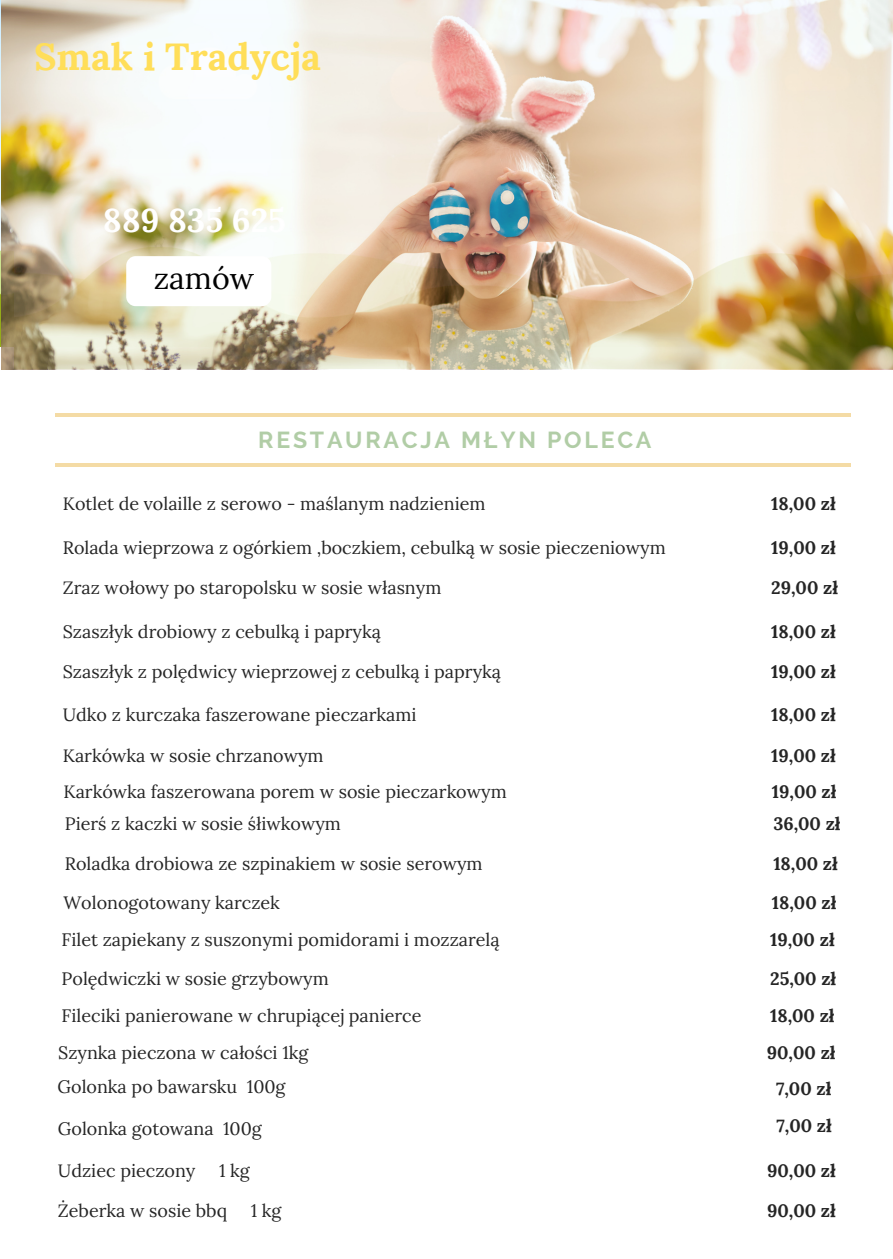
<style>
.page{position:relative;width:893px;height:1259px;background:#fff}
.page>*{position:absolute;margin:0;border:0;box-sizing:border-box;transform-origin:0 0}
.t1{font:700 37.65px "Lora";color:#ffde59}
.t2{font:700 32.85px "Lora";color:#fff}
.t3{font:30.3px "Lora";color:#000}
.t4{font:700 23.1px "Raleway";letter-spacing:.12em;color:#b1cda6}
.t5{font:18px "Lora";color:#252525}
.t6{font:700 18px "Lora";color:#252525}
</style>
<div class="page">
<img style="left:2px;top:0;width:890px;height:369px">
<div style="left:126px;top:256px;width:145px;height:50px;background:#fff;border-radius:9px"></div>
<hr style="left:55px;top:413px;width:795px;height:4px;background:#f4dba5">
<hr style="left:55px;top:463px;width:795px;height:3px;background:#f4dba5">
<h3 class="t1" style="left:34px;top:32px;width:288px">Smak i Tradycja</h3>
<h1 class="t2" style="left:103px;top:199px;width:185px">889 835 625</h1>
<h2 class="t3" style="left:154px;top:258px;width:102px">zamów</h2>
<h5 class="t4" style="left:258px;top:426px;width:394px">RESTAURACJA MŁYN POLECA</h5>
<p class="t5" style="left:63px;top:492px;width:424px">Kotlet de volaille z serowo - maślanym nadzieniem</p>
<h4 class="t6" style="left:771px;top:492px;width:66px">18,00 zł</h4>
<p class="t5" style="left:63px;top:536px;width:604px">Rolada wieprzowa z ogórkiem ,boczkiem, cebulką w sosie pieczeniowym</p>
<h5 class="t6" style="left:771px;top:536px;width:66px">19,00 zł</h5>
<p class="t5" style="left:63px;top:576px;width:380px">Zraz wołowy po staropolsku w sosie własnym</p>
<h5 class="t6" style="left:771px;top:576px;width:68px">29,00 zł</h5>
<p class="t5" style="left:63px;top:619px;width:320px">Szaszłyk drobiowy z cebulką i papryką</p>
<h5 class="t6" style="left:771px;top:619px;width:66px">18,00 zł</h5>
<p class="t5" style="left:63px;top:660px;width:440px">Szaszłyk z polędwicy wieprzowej z cebulką i papryką</p>
<h5 class="t6" style="left:771px;top:660px;width:66px">19,00 zł</h5>
<p class="t5" style="left:63px;top:703px;width:355px">Udko z kurczaka faszerowane pieczarkami</p>
<h5 class="t6" style="left:771px;top:703px;width:66px">18,00 zł</h5>
<p class="t5" style="left:63px;top:744px;width:262px">Karkówka w sosie chrzanowym</p>
<h5 class="t6" style="left:771px;top:744px;width:66px">19,00 zł</h5>
<h5 class="t5" style="left:63px;top:779px;width:444px">Karkówka faszerowana porem w sosie pieczarkowym</h5>
<p class="t6" style="left:771px;top:779px;width:66px">19,00 zł</p>
<h5 class="t5" style="left:65px;top:812px;width:277px">Pierś z kaczki w sosie śłiwkowym</h5>
<p class="t6" style="left:773px;top:812px;width:69px">36,00 zł</p>
<h5 class="t5" style="left:65px;top:851px;width:419px">Roladka drobiowa ze szpinakiem w sosie serowym</h5>
<p class="t6" style="left:773px;top:851px;width:66px">18,00 zł</p>
<h5 class="t5" style="left:63px;top:891px;width:218px">Wolonogotowany karczek</h5>
<p class="t6" style="left:771px;top:891px;width:66px">18,00 zł</p>
<h5 class="t5" style="left:62px;top:928px;width:439px">Filet zapiekany z suszonymi pomidorami i mozzarelą</h5>
<p class="t6" style="left:770px;top:928px;width:66px">19,00 zł</p>
<h5 class="t5" style="left:62px;top:967px;width:269px">Polędwiczki w sosie grzybowym</h5>
<p class="t6" style="left:770px;top:967px;width:68px">25,00 zł</p>
<h5 class="t5" style="left:62px;top:1004px;width:361px">Fileciki panierowane w chrupiącej panierce</h5>
<p class="t6" style="left:770px;top:1004px;width:66px">18,00 zł</p>
<h5 class="t5" style="left:58px;top:1041px;width:252px">Szynka pieczona w całości 1kg</h5>
<p class="t6" style="left:766px;top:1041px;width:70px">90,00 zł</p>
<h5 class="t5" style="left:58px;top:1075px;width:229px">Golonka po bawarsku 100g</h5>
<p class="t6" style="left:776px;top:1077px;width:57px">7,00 zł</p>
<h5 class="t5" style="left:58px;top:1117px;width:205px">Golonka gotowana 100g</h5>
<h5 class="t5" style="left:58px;top:1159px;width:139px">Udziec pieczony</h5>
<h5 class="t5" style="left:219px;top:1159px;width:32px">1 kg</h5>
<p class="t6" style="left:767px;top:1159px;width:70px">90,00 zł</p>
<h5 class="t5" style="left:58px;top:1199px;width:171px">Żeberka w sosie bbq</h5>
<h5 class="t5" style="left:251px;top:1199px;width:32px">1 kg</h5>
<p class="t6" style="left:767px;top:1199px;width:70px">90,00 zł</p>
<p class="t6" style="left:776px;top:1114px;width:57px">7,00 zł</p>
</div>
